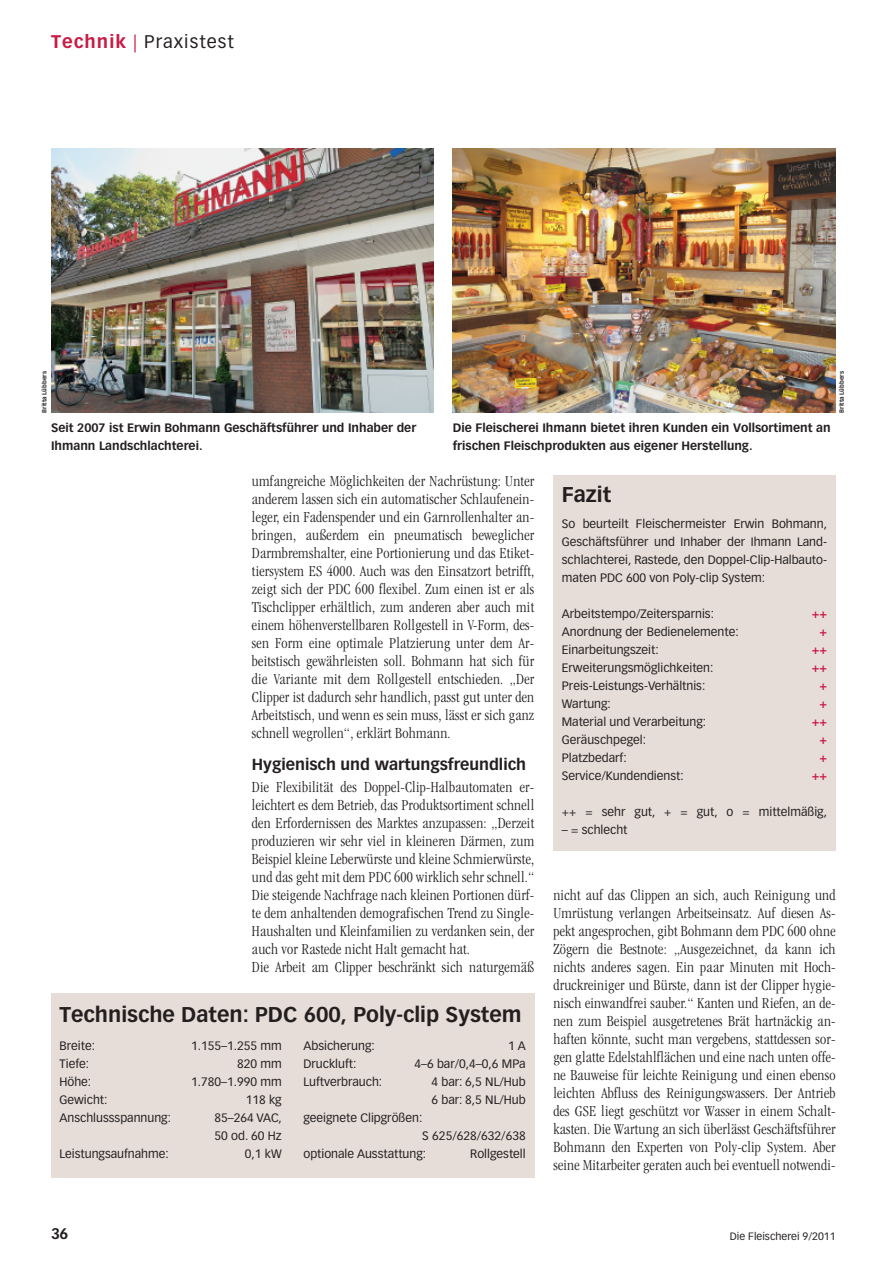
<style>
.page{position:relative;width:893px;height:1263px;background:#fff}
.page>*{position:absolute;margin:0;border:0;box-sizing:border-box;transform-origin:0 0}
.t1{font:700 21px "Vectora LH";color:#231f20}
.t2{font:18px "Vectora LH";letter-spacing:.055em;color:#231f20}
.t3{font:300 condensed 15.75px/18px "Garamond";letter-spacing:.015em;color:#231f20;text-align:justify}
.t4{font:700 15.75px "Vectora LH";color:#231f20}
.t5{font:700 15px "Vectora LH";color:#231f20}
.t6{font:700 12.75px "Vectora LH";color:#c81b44}
.t7{font:12px/18px "Vectora LH";color:#231f20}
.t8{font:700 12px/18px "Vectora LH";color:#231f20}
.t9{font:10.5px "Vectora LH";color:#231f20}
.t10{font:700 6px "Vectora LH";color:#231f20}
.s1{font-weight:700;color:#c81b44}
.s2{color:#c81b44}
</style>
<div class="page">
<img style="left:453px;top:149px;width:383px;height:263px">
<img style="left:51px;top:149px;width:383px;height:263px">
<div style="left:51px;top:993px;width:483px;height:185px;background:#e6ddd8"></div>
<div style="left:553px;top:475px;width:283px;height:376px;background:#e6ddd8"></div>
<p class="t2" style="left:51px;top:34px;width:184px"><span class="s1">Technik</span> <span class="s2">|</span> Praxistest</p>
<p class="t10" style="left:42px;top:413px;width:43px;rotate:-90deg">Britta Lübbers</p>
<p class="t10" style="left:839px;top:413px;width:43px;rotate:-90deg">Britta Lübbers</p>
<p class="t8" style="left:51px;top:420px;width:367px">Seit 2007 ist Erwin Bohmann Geschäftsführer und Inhaber der<br>Ihmann Landschlachterei.</p>
<p class="t8" style="left:453px;top:420px;width:379px">Die Fleischerei Ihmann bietet ihren Kunden ein Vollsortiment an frischen Fleischprodukten aus eigener Herstellung.</p>
<p class="t3" style="left:252px;top:473px;width:284px">umfangreiche Möglichkeiten der Nachrüstung: Unter anderem lassen sich ein automatischer Schlaufenein&shy;leger, ein Fadenspender und ein Garnrollenhalter an&shy;bringen, außerdem ein pneumatisch beweglicher Darmbremshalter, eine Portionierung und das Etiket&shy;tiersystem ES 4000. Auch was den Einsatzort betrifft, zeigt sich der PDC 600 flexibel. Zum einen ist er als Tischclipper erhältlich, zum anderen aber auch mit einem höhenverstellbaren Rollgestell in V-Form, des&shy;sen Form eine optimale Platzierung unter dem Ar&shy;beitstisch gewährleisten soll. Bohmann hat sich für die Variante mit dem Rollgestell entschieden. „Der Clipper ist dadurch sehr handlich, passt gut unter den Arbeitstisch, und wenn es sein muss, lässt er sich ganz schnell wegrollen“, erklärt Bohmann.</p>
<p class="t4" style="left:252px;top:758px;width:276px">Hygienisch und wartungsfreundlich</p>
<p class="t3" style="left:252px;top:779px;width:284px;text-align:left">Die Flexibilität des Doppel-Clip-Halbautomaten er&shy;leichtert es dem Betrieb, das Produktsortiment schnell den Erfordernissen des Marktes anzupassen: „Derzeit produzieren wir sehr viel in kleineren Därmen, zum Beispiel kleine Leberwürste und kleine Schmierwürste, und das geht mit dem PDC 600 wirklich sehr schnell.“ Die steigende Nachfrage nach kleinen Portionen dürf&shy;te dem anhaltenden demografischen Trend zu Single-Haushalten und Kleinfamilien zu verdanken sein, der auch vor Rastede nicht Halt gemacht hat.<br>Die Arbeit am Clipper beschränkt sich naturgemäß</p>
<h1 class="t1" style="left:60px;top:1006px;width:464px">Technische Daten: PDC 600, Poly-clip System</h1>
<p class="t7" style="left:60px;top:1037px;width:37px">Breite:</p>
<p class="t7" style="left:191px;top:1037px;width:92px">1.155–1.255 mm</p>
<p class="t7" style="left:60px;top:1055px;width:31px">Tiefe:</p>
<p class="t7" style="left:237px;top:1055px;width:46px">820 mm</p>
<p class="t7" style="left:60px;top:1073px;width:33px">Höhe:</p>
<p class="t7" style="left:191px;top:1073px;width:92px">1.780–1.990 mm</p>
<p class="t7" style="left:60px;top:1091px;width:50px">Gewicht:</p>
<p class="t7" style="left:246px;top:1091px;width:38px">118 kg</p>
<p class="t7" style="left:60px;top:1109px;width:113px">Anschlussspannung:</p>
<p class="t7" style="left:214px;top:1109px;width:69px">85–264 VAC,<br>50 od. 60 Hz</p>
<p class="t7" style="left:60px;top:1145px;width:111px">Leistungsaufnahme:</p>
<p class="t7" style="left:245px;top:1145px;width:38px">0,1 kW</p>
<p class="t7" style="left:303px;top:1037px;width:73px">Absicherung:</p>
<p class="t7" style="left:508px;top:1037px;width:19px">1A</p>
<p class="t7" style="left:303px;top:1055px;width:54px">Druckluft:</p>
<p class="t7" style="left:414px;top:1055px;width:113px">4–6 bar/0,4–0,6 MPa</p>
<p class="t7" style="left:303px;top:1073px;width:80px">Luftverbrauch:</p>
<p class="t7" style="left:431px;top:1073px;width:96px">4 bar: 6,5 NL/Hub<br>6 bar: 8,5 NL/Hub</p>
<p class="t7" style="left:303px;top:1109px;width:120px">geeignete Clipgrößen:</p>
<p class="t7" style="left:422px;top:1127px;width:105px">S 625/628/632/638</p>
<p class="t7" style="left:303px;top:1145px;width:124px">optionale Ausstattung:</p>
<p class="t7" style="left:470px;top:1145px;width:57px">Rollgestell</p>
<h1 class="t1" style="left:562px;top:485px;width:51px">Fazit</h1>
<p class="t7" style="left:562px;top:515px;width:267px;text-align:justify">So beurteilt Fleischermeister Erwin Bohmann, Geschäftsführer und Inhaber der Ihmann Land&shy;schlachterei, Rastede, den Doppel-Clip-Halbauto&shy;maten PDC 600 von Poly-clip System:</p>
<p class="t7" style="left:562px;top:605px;width:154px">Arbeitstempo/Zeitersparnis:</p>
<p class="t6" style="left:812px;top:608px;width:17px">++</p>
<p class="t7" style="left:562px;top:623px;width:178px">Anordnung der Bedienelemente:</p>
<p class="t6" style="left:819px;top:626px;width:9px">+</p>
<p class="t7" style="left:562px;top:641px;width:98px">Einarbeitungszeit:</p>
<p class="t6" style="left:812px;top:644px;width:17px">++</p>
<p class="t7" style="left:562px;top:659px;width:153px">Erweiterungsmöglichkeiten:</p>
<p class="t6" style="left:812px;top:662px;width:17px">++</p>
<p class="t7" style="left:562px;top:677px;width:145px">Preis-Leistungs-Verhältnis:</p>
<p class="t6" style="left:819px;top:680px;width:9px">+</p>
<p class="t7" style="left:562px;top:695px;width:51px">Wartung:</p>
<p class="t6" style="left:819px;top:698px;width:9px">+</p>
<p class="t7" style="left:562px;top:713px;width:146px">Material und Verarbeitung:</p>
<p class="t6" style="left:812px;top:716px;width:17px">++</p>
<p class="t7" style="left:562px;top:731px;width:86px">Geräuschpegel:</p>
<p class="t6" style="left:819px;top:734px;width:9px">+</p>
<p class="t7" style="left:562px;top:749px;width:66px">Platzbedarf:</p>
<p class="t6" style="left:819px;top:752px;width:9px">+</p>
<p class="t7" style="left:562px;top:767px;width:123px">Service/Kundendienst:</p>
<p class="t6" style="left:812px;top:770px;width:17px">++</p>
<p class="t7" style="left:562px;top:803px;width:267px">++ = sehr gut, + = gut, o = mittelmäßig,</p>
<p class="t7" style="left:562px;top:821px;width:67px">– = schlecht</p>
<p class="t3" style="left:553px;top:887px;width:284px">nicht auf das Clippen an sich, auch Reinigung und Umrüstung verlangen Arbeitseinsatz. Auf diesen As&shy;pekt angesprochen, gibt Bohmann dem PDC 600 ohne Zögern die Bestnote: „Ausgezeichnet, da kann ich nichts anderes sagen. Ein paar Minuten mit Hoch&shy;druckreiniger und Bürste, dann ist der Clipper hygie&shy;nisch einwandfrei sauber.“ Kanten und Riefen, an de&shy;nen zum Beispiel ausgetretenes Brät hartnäckig an&shy;haften könnte, sucht man vergebens, stattdessen sor&shy;gen glatte Edelstahlflächen und eine nach unten offe&shy;ne Bauweise für leichte Reinigung und einen ebenso leichten Abfluss des Reinigungswassers. Der Antrieb des GSE liegt geschützt vor Wasser in einem Schalt&shy;kasten. Die Wartung an sich überlässt Geschäftsführer Bohmann den Experten von Poly-clip System. Aber seine Mitarbeiter geraten auch bei eventuell notwendi-</p>
<p class="t5" style="left:51px;top:1227px;width:19px">36</p>
<p class="t9" style="left:730px;top:1231px;width:107px">Die Fleischerei 9/2011</p>
</div>
